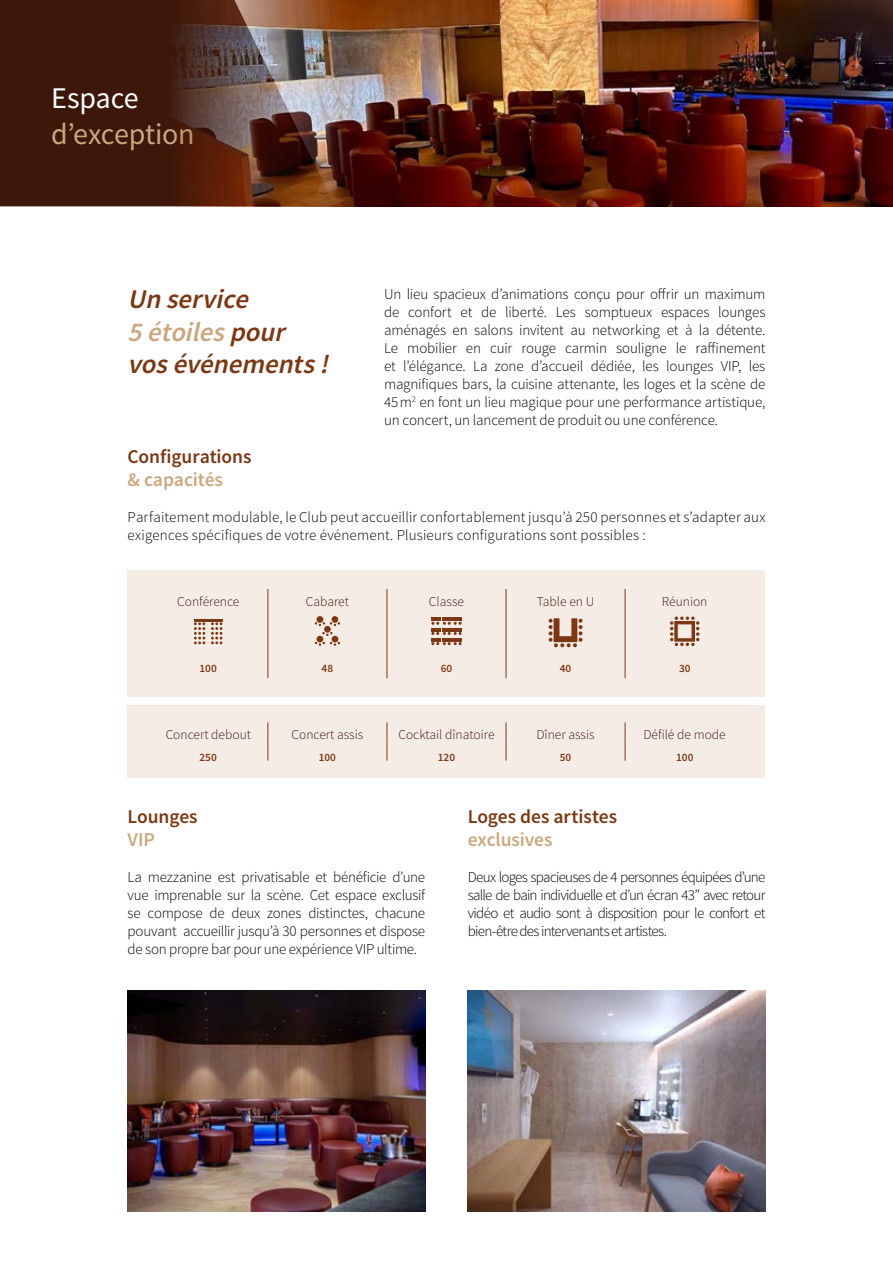
<style>
.page{position:relative;width:893px;height:1263px;background:#fff}
.page>*{position:absolute;margin:0;border:0;box-sizing:border-box;transform-origin:0 0}
.t1{font:30px "Source Sans Pro";letter-spacing:-.01em;color:#caa87d}
.t2{font:30px "Source Sans Pro";letter-spacing:-.01em;color:#fff}
.t3{font:italic 600 27px/32.4px "Source Sans Pro";color:#7d3712}
.t4{font:600 19.5px "Source Sans Pro";letter-spacing:-.005em;color:#7d3712}
.t5{font:600 19.5px "Source Sans Pro";letter-spacing:-.005em;color:#caa87d}
.t6{font:300 15px/18px "Source Sans Pro";letter-spacing:.005em;color:#000;text-align:justify}
.t7{font:300 13.5px "Source Sans Pro";color:#3c170a}
.t8{font:600 11.25px "Source Sans Pro";color:#7d3712}
.s1{color:#caa87d}
</style>
<div class="page">
<div style="left:0;top:0;width:164px;height:206px;background:#3c170a"></div>
<div style="left:128px;top:705px;width:637px;height:72px;background:#f5ede5"></div>
<div style="left:128px;top:571px;width:637px;height:126px;background:#f5ede5"></div>
<img style="left:468px;top:990px;width:297px;height:222px">
<svg style="left:267px;top:589px;width:1px;height:17px"></svg>
<hr style="left:267px;top:606px;width:1px;height:51px;background:#7d3712">
<svg style="left:267px;top:657px;width:1px;height:21px"></svg>
<svg style="left:387px;top:589px;width:1px;height:17px"></svg>
<hr style="left:387px;top:606px;width:1px;height:51px;background:#7d3712">
<svg style="left:387px;top:657px;width:1px;height:21px"></svg>
<svg style="left:506px;top:589px;width:1px;height:17px"></svg>
<hr style="left:506px;top:606px;width:1px;height:51px;background:#7d3712">
<svg style="left:506px;top:657px;width:1px;height:21px"></svg>
<svg style="left:625px;top:589px;width:1px;height:17px"></svg>
<hr style="left:625px;top:606px;width:1px;height:51px;background:#7d3712">
<svg style="left:625px;top:657px;width:1px;height:21px"></svg>
<svg style="left:194px;top:622px;width:11px;height:22px"></svg>
<svg style="left:211px;top:622px;width:11px;height:22px"></svg>
<hr style="left:194px;top:619px;width:28px;height:2px;background:#7d3712">
<div style="left:317px;top:616px;width:6px;height:7px;background:#7d3712;border-radius:50%"></div>
<div style="left:324px;top:626px;width:7px;height:7px;background:#7d3712;border-radius:50%"></div>
<div style="left:332px;top:616px;width:6px;height:7px;background:#7d3712;border-radius:50%"></div>
<svg style="left:315px;top:622px;width:25px;height:4px"></svg>
<svg style="left:315px;top:632px;width:25px;height:14px"></svg>
<svg style="left:431px;top:618px;width:31px;height:27px"></svg>
<svg style="left:549px;top:618px;width:33px;height:29px"></svg>
<svg style="left:670px;top:616px;width:29px;height:30px"></svg>
<svg style="left:267px;top:722px;width:1px;height:39px"></svg>
<svg style="left:387px;top:722px;width:1px;height:39px"></svg>
<svg style="left:506px;top:722px;width:1px;height:39px"></svg>
<svg style="left:625px;top:722px;width:1px;height:39px"></svg>
<img style="left:128px;top:990px;width:297px;height:222px">
<img style="left:164px;top:0;width:729px;height:206px">
<h1 class="t2" style="left:51px;top:79px;width:89px">Espace</h1>
<h1 class="t1" style="left:51px;top:115px;width:145px">d’exception</h1>
<h2 class="t3" style="left:128px;top:284px;width:210px">Un service<br><span class="s1">5étoiles</span>pour vosévénements!</h2>
<h3 class="t4" style="left:128px;top:444px;width:125px">Configurations</h3>
<h3 class="t5" style="left:128px;top:467px;width:97px">&amp; capacités</h3>
<p class="t6" style="left:384px;top:285px;width:383px">Un lieu spacieux d’animations conçu pour offrir un maximum de confort et de liberté. Les somptueux espaces lounges aménagés en salons invitent au networking et à la détente.<br>Le mobilier en cuir rouge carmin souligne le raffinement et l’élégance. La zone d’accueil dédiée, les lounges VIP, les magnifiques bars, la cuisine attenante, les loges et la scène de 45m<sup>2</sup> en font un lieu magique pour une performance artistique, un concert, un lancement de produit ou une conférence.</p>
<p class="t6" style="left:128px;top:508px;width:639px">Parfaitement modulable, le Club peut accueillir confortablement jusqu’à 250 personnes et s’adapter aux exigences spécifiques de votre événement. Plusieurs configurations sont possibles :</p>
<p class="t7" style="left:177px;top:593px;width:64px">Conférence</p>
<p class="t7" style="left:306px;top:593px;width:44px">Cabaret</p>
<p class="t7" style="left:429px;top:593px;width:37px">Classe</p>
<p class="t7" style="left:537px;top:593px;width:59px">Table en U</p>
<p class="t7" style="left:662px;top:593px;width:47px">Réunion</p>
<p class="t8" style="left:200px;top:661px;width:19px">100</p>
<p class="t8" style="left:322px;top:661px;width:13px">48</p>
<p class="t8" style="left:441px;top:661px;width:13px">60</p>
<p class="t8" style="left:560px;top:661px;width:13px">40</p>
<p class="t8" style="left:679px;top:661px;width:13px">30</p>
<p class="t7" style="left:166px;top:727px;width:87px">Concert debout</p>
<p class="t7" style="left:292px;top:727px;width:73px">Concert assis</p>
<p class="t7" style="left:398px;top:727px;width:98px">Cocktail dînatoire</p>
<p class="t7" style="left:536px;top:727px;width:60px">Dîner assis</p>
<p class="t7" style="left:643px;top:727px;width:84px">Défilé de mode</p>
<p class="t8" style="left:200px;top:750px;width:19px">250</p>
<p class="t8" style="left:319px;top:750px;width:19px">100</p>
<p class="t8" style="left:438px;top:750px;width:19px">120</p>
<p class="t8" style="left:560px;top:750px;width:13px">50</p>
<p class="t8" style="left:676px;top:750px;width:19px">100</p>
<h3 class="t4" style="left:128px;top:804px;width:72px">Lounges</h3>
<h3 class="t5" style="left:128px;top:827px;width:29px">VIP</h3>
<p class="t6" style="left:128px;top:868px;width:299px">La mezzanine est privatisable et bénéficie d’une vue imprenable sur la scène. Cet espace exclusif se compose de deux zones distinctes, chacune pouvant accueillir jusqu’à 30 personnes et dispose de son propre bar pour une expérience VIP ultime.</p>
<h3 class="t4" style="left:468px;top:804px;width:151px">Loges des artistes</h3>
<h3 class="t5" style="left:468px;top:827px;width:86px">exclusives</h3>
<p class="t6" style="left:468px;top:868px;width:299px">Deux loges spacieuses de 4 personnes équipées d’une salle de bain individuelle et d’un écran 43’’ avec retour vidéo et audio sont à disposition pour le confort et bien-être des intervenants et artistes.</p>
</div>
